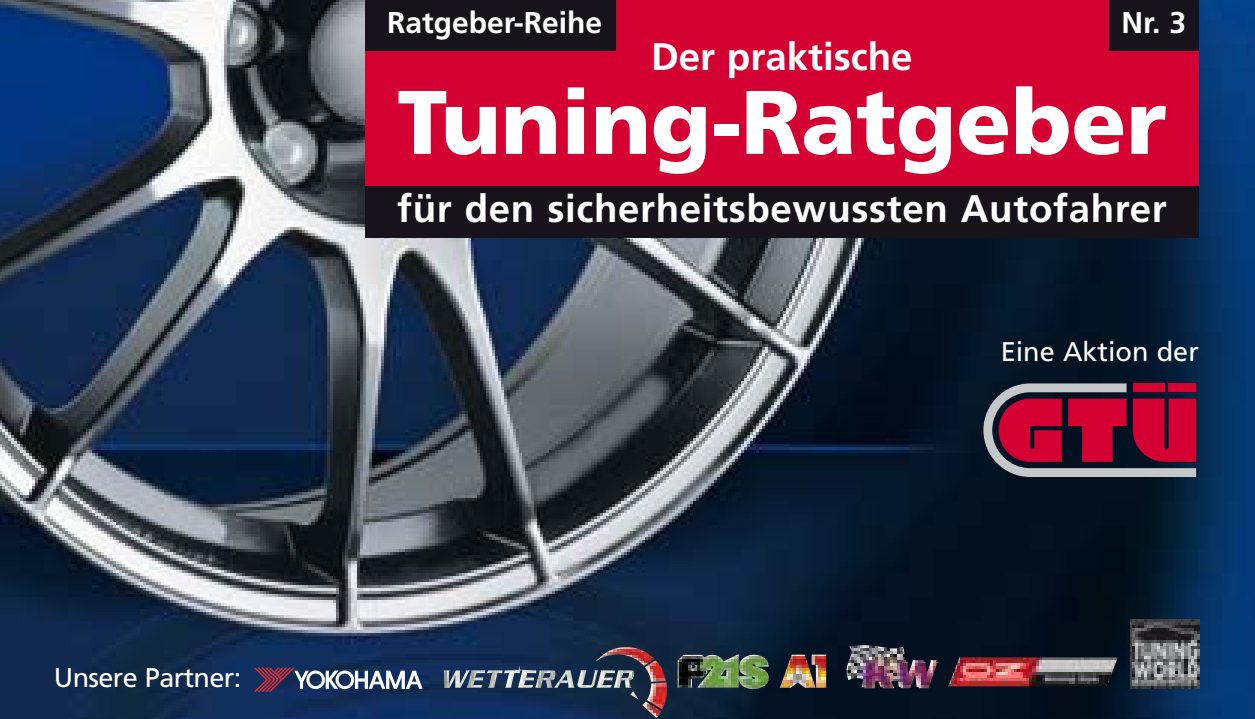
<style>
.page{position:relative;width:1255px;height:719px;background:#fff}
.page>*{position:absolute;margin:0;border:0;box-sizing:border-box;transform-origin:0 0}
.t1{font:900 90px "Frutiger";color:#fff}
.t2{font:700 38.4px "Frutiger";letter-spacing:.015em;color:#fff}
.t3{font:700 30px "Frutiger";color:#fff}
.t4{font:27px "Frutiger";letter-spacing:-.02em;color:#fff}
.t5{font:27px "Frutiger";color:#fff}
</style>
<div class="page">
<img style="left:0;top:0;width:1254px;height:719px">
<div style="left:365px;top:0;width:833px;height:233px;background:#d40032"></div>
<div style="left:365px;top:186px;width:833px;height:51px;background:#18131a"></div>
<svg style="left:254px;top:667px;width:168px;height:24px"></svg>
<img style="left:443px;top:646px;width:224px;height:72px">
<svg style="left:983px;top:383px;width:212px;height:94px;background:#8c2847"></svg>
<img style="left:846px;top:645px;width:92px;height:43px">
<img style="left:948px;top:657px;width:169px;height:29px">
<img style="left:1129px;top:620px;width:69px;height:68px">
<img style="left:780px;top:654px;width:46px;height:33px">
<img style="left:677px;top:654px;width:92px;height:35px">
<div style="left:365px;top:0;width:250px;height:50px;background:#18131a"></div>
<div style="left:1108px;top:0;width:90px;height:50px;background:#18131a"></div>
<p class="t4" style="left:54px;top:667px;width:189px">Unsere Partner:</p>
<p class="t3" style="left:387px;top:10px;width:217px">Ratgeber-Reihe</p>
<p class="t3" style="left:1121px;top:10px;width:66px">Nr. 3</p>
<p class="t2" style="left:651px;top:41px;width:263px">Der praktische</p>
<h1 class="t1" style="left:397px;top:86px;width:770px">Tuning-Ratgeber</h1>
<p class="t2" style="left:397px;top:193px;width:771px">für den sicherheitsbewussten Autofahrer</p>
<p class="t5" style="left:1000px;top:341px;width:200px">Eine Aktion der</p>
</div>
